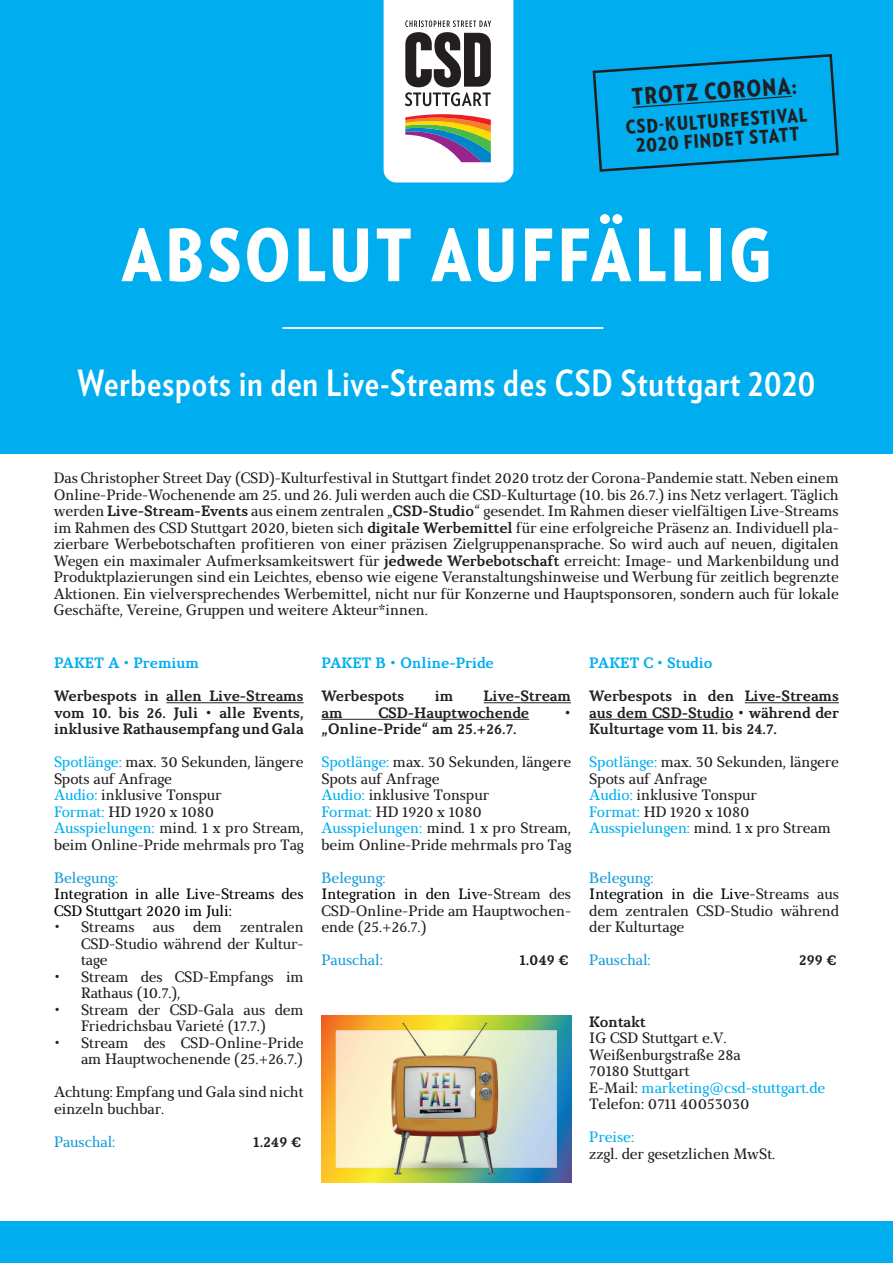
<style>
.page{position:relative;width:893px;height:1263px;background:#fff}
.page>*{position:absolute;margin:0;border:0;box-sizing:border-box;transform-origin:0 0}
.t1{font:900 72px "Verlag Condensed";letter-spacing:.05em;color:#fff}
.t2{font:700 36px "Verlag Condensed";letter-spacing:.025em;color:#fff}
.t3{font:900 22.95px "Verlag Condensed";color:#231f20}
.t4{font:900 18.9px/18.9px "Verlag Condensed";color:#231f20;text-align:center}
.t5{font:15px/16.5px "Marta";color:#231f20}
.t6{font:700 15px/16.5px "Marta";color:#231f20;text-align:justify}
.t7{font:15px/16.5px "Marta";color:#000001}
.t8{font:700 15px "Marta";color:#00aeef}
.t9{font:15px "Marta";color:#149dd9}
.t10{font:15px "Marta";color:#00aeef}
.s1{font-weight:700}
.s2{color:#00aeef}
.s3{color:#149dd9}
.s4{color:#000001}
</style>
<div class="page">
<div style="left:0;top:0;width:893px;height:454px;background:#00aeef"></div>
<svg style="left:384px;top:0;width:129px;height:182px;background:#cccac7"></svg>
<hr style="left:166px;top:702px;width:138px;height:1px;background:#231f20">
<hr style="left:484px;top:702px;width:87px;height:1px;background:#231f20">
<hr style="left:321px;top:719px;width:208px;height:1px;background:#231f20">
<hr style="left:745px;top:702px;width:94px;height:1px;background:#231f20">
<hr style="left:589px;top:719px;width:144px;height:1px;background:#231f20">
<div style="left:0;top:1222px;width:893px;height:41px;background:#00aeef"></div>
<hr style="left:283px;top:327px;width:320px;height:2px;background:#fff">
<img style="left:321px;top:1015px;width:251px;height:167px">
<svg style="left:592px;top:54px;width:247px;height:118px"></svg>
<h3 class="t3" style="left:631px;top:79px;width:167px;rotate:-4deg">TROTZ CORONA:</h3>
<p class="t4" style="left:625px;top:117px;width:183px;rotate:-4deg">CSD-KULTURFESTIVAL<br>2020 FINDET STATT</p>
<h1 class="t1" style="left:122px;top:199px;width:651px">ABSOLUT AUFFÄLLIG</h1>
<h2 class="t2" style="left:78px;top:357px;width:739px">Werbespots in den Live-Streams des CSD Stuttgart 2020</h2>
<p class="t5" style="left:54px;top:470px;width:786px;text-align:justify">Das Christopher Street Day (CSD)-Kulturfestival in Stuttgart findet 2020 trotz der Corona-Pandemie statt. Neben einem Online-Pride-Wochenende am 25. und 26. Juli werden auch die CSD-Kulturtage (10. bis 26.7.) ins Netz verlagert. Täglich werden <span class="s1">Live-Stream-Events</span> aus einem zentralen „<span class="s1">CSD-Studio</span>“ gesendet. Im Rahmen dieser vielfältigen Live-Streams im Rahmen des CSD Stuttgart 2020, bieten sich <span class="s1">digitale Werbemittel</span> für eine erfolgreiche Präsenz an. Individuell pla&shy;zierbare Werbebotschaften profitieren von einer präzisen Zielgruppenansprache. So wird auch auf neuen, digitalen Wegen ein maximaler Aufmerksamkeitswert für <span class="s1">jedwede Werbebotschaft</span> erreicht: Image- und Markenbildung und Produktplazierungen sind ein Leichtes, ebenso wie eigene Veranstaltungshinweise und Werbung für zeitlich begrenzte Aktionen. Ein vielversprechendes Werbemittel, nicht nur für Konzerne und Hauptsponsoren, sondern auch für lokale Geschäfte, Vereine, Gruppen und weitere Akteur*innen.</p>
<p class="t8" style="left:54px;top:654px;width:147px">PAKET A • Premium</p>
<p class="t6" style="left:54px;top:688px;width:251px">Werbespots in allen Live-Streams vom 10. bis 26. Juli • alle Events, inklusive Rathausempfang und Gala</p>
<p class="t5" style="left:54px;top:754px;width:251px"><span class="s2">Spotlänge:</span> max. 30 Sekunden, längere<br>Spots auf Anfrage<br><span class="s2">Audio:</span> inklusive Tonspur<br><span class="s2">Format:</span> HD 1920 x 1080<br><span class="s2">Ausspielungen:</span> mind. 1 x pro Stream, beim Online-Pride mehrmals pro Tag</p>
<p class="t9" style="left:54px;top:869px;width:66px">Belegung:</p>
<p class="t7" style="left:54px;top:886px;width:251px">Integration in alle Live-Streams des<br>CSD Stuttgart 2020 im Juli:</p>
<p class="t5" style="left:81px;top:919px;width:224px;text-align:justify;text-indent:-27px">• Streams aus dem zentralen CSD-Studio während der Kultur&shy;tage</p>
<p class="t5" style="left:81px;top:968px;width:224px;text-indent:-27px">• Stream des CSD-Empfangs im<br>Rathaus (10.7.),</p>
<p class="t5" style="left:81px;top:1001px;width:224px;text-indent:-27px">• Stream der CSD-Gala aus dem<br>Friedrichsbau Varieté (17.7.)</p>
<p class="t5" style="left:54px;top:1034px;width:251px;text-align:right">• Stream des CSD-Online-Pride am Hauptwochenende (25.+26.7.)</p>
<p class="t5" style="left:54px;top:1084px;width:251px">Achtung: Empfang und Gala sind nicht einzeln buchbar.</p>
<p class="t9" style="left:54px;top:1133px;width:63px">Pauschal:</p>
<p class="t6" style="left:253px;top:1133px;width:49px">1.249 €</p>
<p class="t8" style="left:321px;top:654px;width:174px">PAKET B • Online-Pride</p>
<p class="t6" style="left:321px;top:688px;width:84px">Werbespots</p>
<p class="t6" style="left:435px;top:688px;width:20px">im</p>
<p class="t6" style="left:484px;top:688px;width:89px">Live-Stream</p>
<p class="t6" style="left:321px;top:704px;width:23px">am</p>
<p class="t6" style="left:378px;top:704px;width:152px">CSD-Hauptwochende</p>
<p class="t6" style="left:565px;top:704px;width:8px">•</p>
<p class="t6" style="left:321px;top:721px;width:197px">„Online-Pride“ am 25.+26.7.</p>
<p class="t5" style="left:321px;top:754px;width:251px"><span class="s2">Spotlänge:</span> max. 30 Sekunden, längere<br>Spots auf Anfrage<br><span class="s2">Audio:</span> inklusive Tonspur<br><span class="s2">Format:</span> HD 1920 x 1080<br><span class="s2">Ausspielungen:</span> mind. 1 x pro Stream, beim Online-Pride mehrmals pro Tag</p>
<p class="t5" style="left:321px;top:869px;width:251px"><span class="s3">Belegung:<br></span><span class="s4">Integration in den Live-</span>Stream des<br>CSD-Online-Pride am Hauptwochen&shy;ende (25.+26.7.)</p>
<p class="t9" style="left:321px;top:951px;width:63px">Pauschal:</p>
<p class="t6" style="left:519px;top:952px;width:50px">1.049 €</p>
<p class="t8" style="left:589px;top:654px;width:125px">PAKET C • Studio</p>
<p class="t6" style="left:589px;top:688px;width:251px">Werbespots in den Live-Streams aus dem CSD-Studio • während der Kulturtage vom 11. bis 24.7.</p>
<p class="t5" style="left:589px;top:754px;width:251px"><span class="s2">Spotlänge:</span> max. 30 Sekunden, längere<br>Spots auf Anfrage<br><span class="s2">Audio:</span> inklusive Tonspur<br><span class="s2">Format:</span> HD 1920 x 1080<br><span class="s2">Ausspielungen:</span> mind. 1 x pro Stream</p>
<p class="t5" style="left:589px;top:869px;width:251px"><span class="s3">Belegung:<br></span><span class="s4">Integration in die Live-</span>Streams aus dem zentralen CSD-Studio während der Kulturtage</p>
<p class="t9" style="left:589px;top:951px;width:63px">Pauschal:</p>
<p class="t6" style="left:799px;top:952px;width:39px">299 €</p>
<p class="t6" style="left:589px;top:1013px;width:58px">Kontakt</p>
<p class="t5" style="left:589px;top:1030px;width:237px">IG CSD Stuttgart e.V.<br>Weißenburgstraße 28a<br>70180 Stuttgart<br>E-Mail: <span class="s2">marketing@csd-stuttgart.de<br></span>Telefon: 0711 40053030</p>
<p class="t10" style="left:589px;top:1128px;width:46px">Preise:</p>
<p class="t5" style="left:589px;top:1145px;width:188px">zzgl. der gesetzlichen MwSt.</p>
</div>
